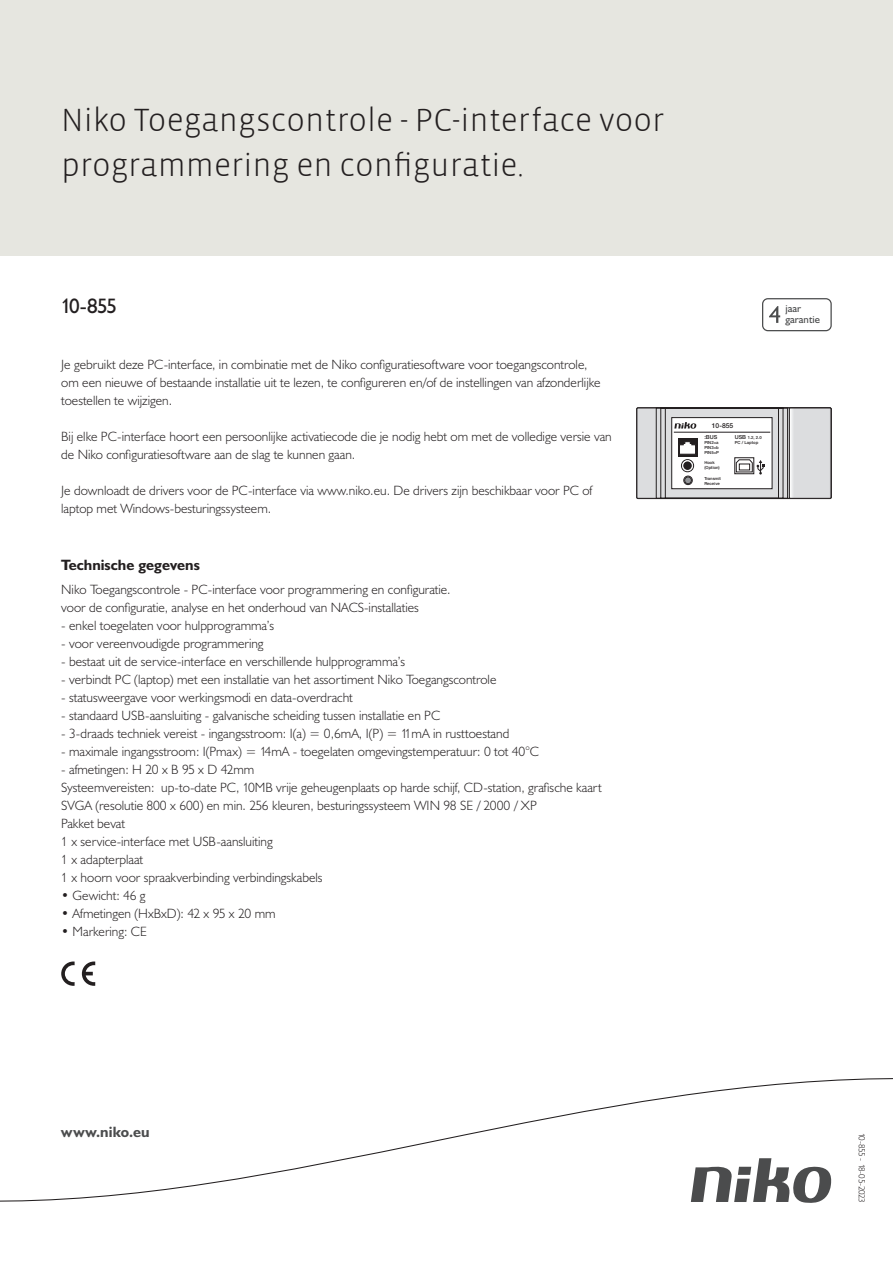
<style>
.page{position:relative;width:893px;height:1263px;background:#fff}
.page>*{position:absolute;margin:0;border:0;box-sizing:border-box;transform-origin:0 0}
.Title_datasheets{font:300 33px/45px "Vista Sans";color:#231f20}
.Article_number{font:21px "Humanist 521 BT";color:#231f20}
.Titles_parts{font:700 15px "Humanist 521 BT";color:#231f20}
.titel_afbeelding{font:700 15px "Humanist 521 BT";letter-spacing:.005em;color:#4b4c4d}
.Platte_tekst_CAB{font:300 13.5px/18px "Humanist 521 BT";color:#231f20}
.USP_Bullets{font:300 13.5px "Humanist 521 BT";color:#231f20}
.t1{font:10.8px/10.8px "Humanist 521 BT";color:#4b4c4d}
.Revision{font:300 9px "Humanist 521 BT";letter-spacing:-.055em;color:#231f20}
.t2{font:500 6.75px "Helvetica Neue LT Pro";color:#231f20}
.t3{font:500 5.55px "Helvetica Neue LT Pro";color:#231f20}
.t4{font:500 4.2px/5.1px "Helvetica Neue LT Pro";color:#231f20}
.s1{font-size:5.55px}
</style>
<div class="page">
<div style="left:0;top:0;width:893px;height:255px;background:#e6e6e0"></div>
<svg style="left:82px;top:961px;width:13px;height:25px"></svg>
<svg style="left:61px;top:961px;width:14px;height:25px"></svg>
<svg style="left:762px;top:298px;width:70px;height:33px"></svg>
<svg style="left:0;top:1078px;width:893px;height:125px"></svg>
<div style="left:637px;top:408px;width:194px;height:90px;background:#dcdddf"></div>
<svg style="left:656px;top:408px;width:175px;height:91px"></svg>
<p class="Title_datasheets" style="left:61px;top:98px;width:605px">Niko Toegangscontrole - PC-interface voor programmering en configuratie.</p>
<p class="Article_number" style="left:61px;top:293px;width:57px">10-855</p>
<p class="t1" style="left:785px;top:303px;width:36px">jaar garantie</p>
<p class="Platte_tekst_CAB" style="left:61px;top:355px;width:541px">Je gebruikt deze PC-interface, in combinatie met de Niko configuratiesoftware voor toegangscontrole, om een nieuwe of bestaande installatie uit te lezen, te configureren en/of de instellingen van afzonderlijke toestellen te wijzigen.</p>
<p class="Platte_tekst_CAB" style="left:61px;top:427px;width:552px">Bij elke PC-interface hoort een persoonlijke activatiecode die je nodig hebt om met de volledige versie van de Niko configuratiesoftware aan de slag te kunnen gaan.</p>
<p class="Platte_tekst_CAB" style="left:61px;top:481px;width:533px">Je downloadt de drivers voor de PC-interface via www.niko.eu. De drivers zijn beschikbaar voor PC of laptop met Windows-besturingssysteem.</p>
<p class="Titles_parts" style="left:61px;top:555px;width:140px">Technische gegevens</p>
<p class="Platte_tekst_CAB" style="left:61px;top:580px;width:391px">Niko Toegangscontrole - PC-interface voor programmering en configuratie.</p>
<p class="Platte_tekst_CAB" style="left:61px;top:598px;width:359px">voor de configuratie, analyse en het onderhoud van NACS-installaties</p>
<p class="Platte_tekst_CAB" style="left:61px;top:616px;width:214px">- enkel toegelaten voor hulpprogramma’s</p>
<p class="Platte_tekst_CAB" style="left:61px;top:634px;width:204px">- voor vereenvoudigde programmering</p>
<p class="Platte_tekst_CAB" style="left:61px;top:652px;width:345px">- bestaat uit de service-interface en verschillende hulpprogramma’s</p>
<p class="Platte_tekst_CAB" style="left:61px;top:670px;width:437px">- verbindt PC (laptop) met een installatie van het assortiment Niko Toegangscontrole</p>
<p class="Platte_tekst_CAB" style="left:61px;top:688px;width:293px">- statusweergave voor werkingsmodi en data-overdracht</p>
<p class="Platte_tekst_CAB" style="left:61px;top:706px;width:381px">- standaard USB-aansluiting - galvanische scheiding tussen installatie en PC</p>
<p class="Platte_tekst_CAB" style="left:61px;top:724px;width:450px">- 3-draads techniek vereist - ingangsstroom: I(a) = 0,6mA, I(P) = 11mA in rusttoestand</p>
<p class="Platte_tekst_CAB" style="left:61px;top:742px;width:479px">- maximale ingangsstroom: I(Pmax) = 14mA - toegelaten omgevingstemperatuur: 0 tot 40°C</p>
<p class="Platte_tekst_CAB" style="left:61px;top:760px;width:195px">- afmetingen: H 20 x B 95 x D 42mm</p>
<p class="Platte_tekst_CAB" style="left:61px;top:778px;width:542px">Systeemvereisten: up-to-date PC, 10MB vrije geheugenplaats op harde schijf, CD-station, grafische kaart<br>SVGA (resolutie 800 x 600) en min. 256 kleuren, besturingssysteem WIN 98 SE / 2000 / XP</p>
<p class="Platte_tekst_CAB" style="left:61px;top:814px;width:65px">Pakket bevat</p>
<p class="Platte_tekst_CAB" style="left:61px;top:832px;width:213px">1 x service-interface met USB-aansluiting</p>
<p class="Platte_tekst_CAB" style="left:61px;top:850px;width:83px">1 x adapterplaat</p>
<p class="Platte_tekst_CAB" style="left:61px;top:868px;width:263px">1 x hoorn voor spraakverbinding verbindingskabels</p>
<p class="USP_Bullets" style="left:61px;top:887px;width:86px">• Gewicht: 46 g</p>
<p class="USP_Bullets" style="left:61px;top:905px;width:216px">• Afmetingen (HxBxD): 42 x 95 x 20 mm</p>
<p class="USP_Bullets" style="left:61px;top:923px;width:87px">• Markering: CE</p>
<p class="t2" style="left:712px;top:422px;width:23px">10-855</p>
<p class="t3" style="left:704px;top:434px;width:14px">:BUS</p>
<p class="t4" style="left:704px;top:440px;width:16px;text-align:justify">PIN2=a PIN3=b PIN5=P</p>
<p class="t4" style="left:704px;top:460px;width:17px">Hook (Option)</p>
<p class="t4" style="left:704px;top:475px;width:18px">Transmit<br>Receive</p>
<p class="t4" style="left:735px;top:435px;width:28px"><span class="s1">USB</span> 1.2, 2.0<br>PC / Laptop</p>
<p class="titel_afbeelding" style="left:61px;top:1122px;width:90px">www.niko.eu</p>
<p class="Revision" style="left:868px;top:1133px;width:72px;rotate:90deg">10-855 - 18-05-2023</p>
</div>
